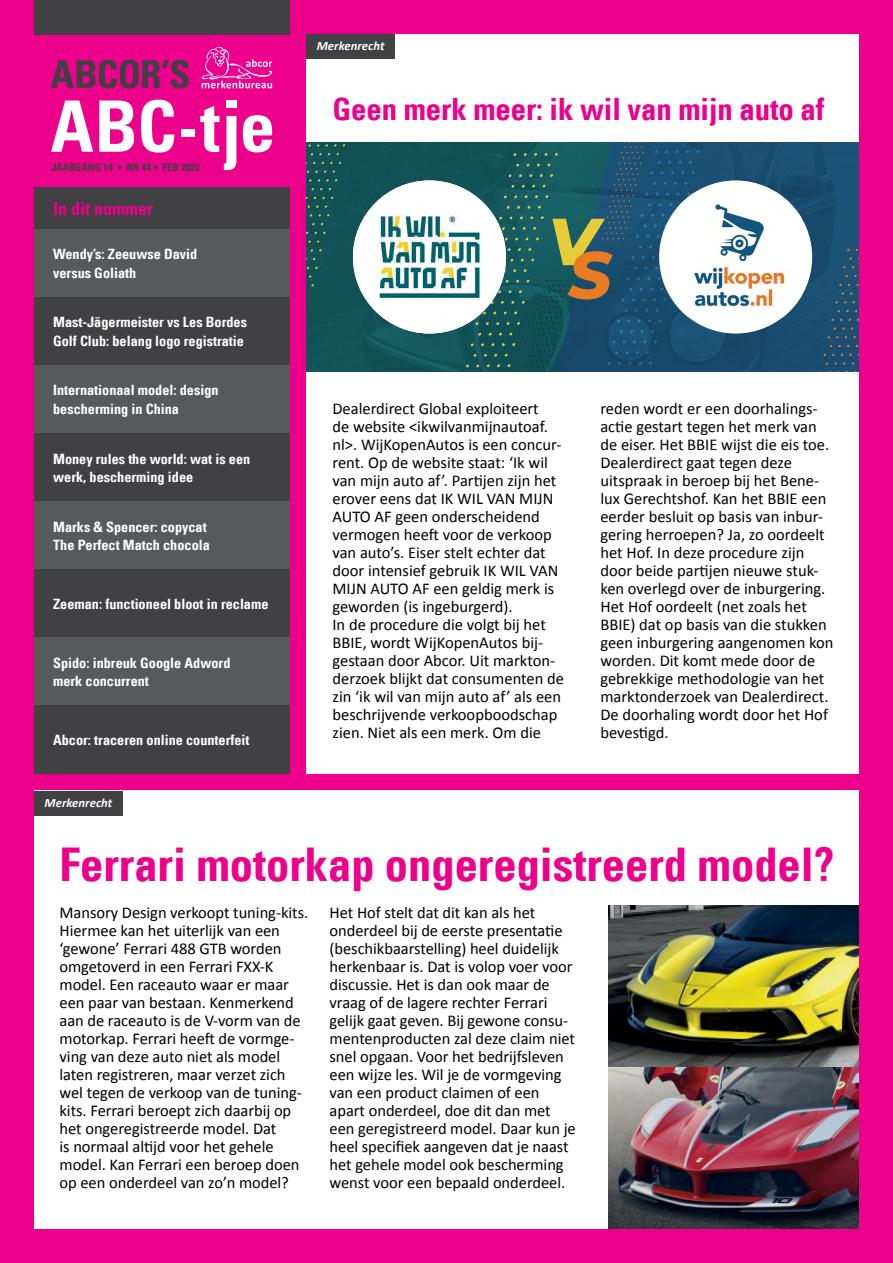
<style>
.page{position:relative;width:893px;height:1263px;background:#ec008c}
.page>*{position:absolute;margin:0;border:0;box-sizing:border-box;transform-origin:0 0}
.t1{font:700 condensed 46.5px "Univers LT";color:#ec008c}
.t2{font:700 condensed 30.75px "Univers LT";letter-spacing:-.005em;color:#ec008c}
.t3{font:700 condensed 18px "Univers LT";color:#ec008c}
.t4{font:16.5px/18px "Calibri";letter-spacing:-.005em;color:#000}
.t5{font:700 condensed 14.25px/18.8px "Univers LT";color:#fff}
.t6{font:italic 700 12.75px "Calibri";color:#fff}
.t7{font:700 condensed 10.5px "Univers LT";color:#414042}
</style>
<div class="page">
<div style="left:34px;top:187px;width:255px;height:43px;background:#414042"></div>
<div style="left:34px;top:230px;width:255px;height:68px;background:#58595b"></div>
<div style="left:34px;top:298px;width:255px;height:68px;background:#414042"></div>
<div style="left:34px;top:366px;width:255px;height:68px;background:#58595b"></div>
<div style="left:34px;top:434px;width:255px;height:68px;background:#414042"></div>
<div style="left:34px;top:502px;width:255px;height:68px;background:#58595b"></div>
<div style="left:34px;top:570px;width:255px;height:68px;background:#414042"></div>
<div style="left:34px;top:638px;width:255px;height:68px;background:#58595b"></div>
<div style="left:306px;top:34px;width:553px;height:740px;background:#fff"></div>
<div style="left:34px;top:706px;width:255px;height:68px;background:#414042"></div>
<svg style="left:306px;top:142px;width:160px;height:230px;background:#135458"></svg>
<svg style="left:699px;top:142px;width:160px;height:230px;background:#1b4e70"></svg>
<svg style="left:466px;top:142px;width:233px;height:230px;background:#245864"></svg>
<div style="left:659px;top:180px;width:153px;height:154px;background:#fff;border-radius:50%"></div>
<img style="left:676px;top:192px;width:126px;height:126px">
<img style="left:353px;top:180px;width:153px;height:154px;border-radius:76px">
<svg style="left:51px;top:60px;width:138px;height:28px"></svg>
<svg style="left:201px;top:47px;width:72px;height:41px"></svg>
<svg style="left:51px;top:100px;width:42px;height:52px"></svg>
<svg style="left:99px;top:100px;width:35px;height:52px"></svg>
<svg style="left:141px;top:100px;width:33px;height:53px"></svg>
<div style="left:182px;top:129px;width:13px;height:7px;background:#fff"></div>
<svg style="left:200px;top:106px;width:36px;height:64px"></svg>
<svg style="left:243px;top:115px;width:29px;height:37px"></svg>
<div style="left:226px;top:100px;width:10px;height:8px;background:#fff"></div>
<div style="left:34px;top:0;width:255px;height:34px;background:#414042"></div>
<div style="left:34px;top:791px;width:825px;height:438px;background:#fff"></div>
<div style="left:34px;top:790px;width:89px;height:25px;background:#414042"></div>
<div style="left:306px;top:34px;width:89px;height:25px;background:#414042"></div>
<img style="left:608px;top:906px;width:251px;height:323px">
<p class="t6" style="left:317px;top:38px;width:69px">Merkenrecht</p>
<p class="t7" style="left:51px;top:161px;width:150px">JAARGANG 14 • NR 44 • FEB 2022</p>
<p class="t3" style="left:53px;top:197px;width:101px">In dit nummer</p>
<p class="t5" style="left:53px;top:245px;width:146px">Wendy’s: Zeeuwse David versus Goliath</p>
<p class="t5" style="left:53px;top:313px;width:195px">Mast-Jägermeister vs Les Bordes<br>Golf Club: belang logo registratie</p>
<p class="t5" style="left:53px;top:381px;width:167px">Internationaal model: design bescherming in China</p>
<p class="t5" style="left:53px;top:449px;width:199px">Money rules the world: wat is een werk, bescherming idee</p>
<p class="t5" style="left:53px;top:517px;width:158px">Marks &amp; Spencer: copycat<br>The Perfect Match chocola</p>
<p class="t5" style="left:53px;top:594px;width:217px">Zeeman: functioneel bloot in reclame</p>
<p class="t5" style="left:53px;top:653px;width:179px">Spido: inbreuk Google Adword merk concurrent</p>
<p class="t5" style="left:53px;top:730px;width:198px">Abcor: traceren online counterfeit</p>
<p class="t6" style="left:45px;top:794px;width:69px">Merkenrecht</p>
<h2 class="t2" style="left:332px;top:90px;width:493px">Geen merk meer: ik wil van mijn auto af</h2>
<p class="t4" style="left:332px;top:400px;width:233px">Dealerdirect Global exploiteert<br>de website &lt;ikwilvanmijnautoaf. nl&gt;. WijKopenAutos is een concur&shy;rent. Op de website staat: ‘Ik wil van mijn auto af’. Partijen zijn het erover eens dat IK WIL VAN MIJN<br>AUTO AF geen onderscheidend vermogen heeft voor de verkoop van auto’s. Eiser stelt echter dat door intensief gebruik IK WIL VAN<br>MIJN AUTO AF een geldig merk is geworden (is ingeburgerd).<br>In de procedure die volgt bij het<br>BBIE, wordt WijKopenAutos bij&shy;gestaan door Abcor. Uit markton&shy;derzoek blijkt dat consumenten de zin ‘ik wil van mijn auto af’ als een beschrijvende verkoopboodschap zien. Niet als een merk. Om die</p>
<p class="t4" style="left:600px;top:400px;width:235px">reden wordt er een doorhalings&shy;actie gestart tegen het merk van de eiser. Het BBIE wijst die eis toe.<br>Dealerdirect gaat tegen deze uitspraak in beroep bij het Bene&shy;lux Gerechtshof. Kan het BBIE een eerder besluit op basis van inbur&shy;gering herroepen? Ja, zo oordeelt het Hof. In deze procedure zijn door beide partijen nieuwe stuk&shy;ken overlegd over de inburgering.<br>Het Hof oordeelt (net zoals het<br>BBIE) dat op basis van die stukken geen inburgering aangenomen kon worden. Dit komt mede door de gebrekkige methodologie van het marktonderzoek van Dealerdirect.<br>De doorhaling wordt door het Hof bevestigd.</p>
<h1 class="t1" style="left:60px;top:836px;width:776px">Ferrari motorkap ongeregistreerd model?</h1>
<p class="t4" style="left:60px;top:904px;width:250px">Mansory Design verkoopt tuning-kits.<br>Hiermee kan het uiterlijk van een ‘gewone’ Ferrari 488 GTB worden omgetoverd in een Ferrari FXX-K model. Een raceauto waar er maar een paar van bestaan. Kenmerkend aan de raceauto is de V-vorm van de motorkap. Ferrari heeft de vormge&shy;ving van deze auto niet als model laten registreren, maar verzet zich wel tegen de verkoop van de tuning&shy;kits. Ferrari beroept zich daarbij op het ongeregistreerde model. Dat<br>is normaal altijd voor het gehele model. Kan Ferrari een beroep doen op een onderdeel van zo’n model?</p>
<p class="t4" style="left:330px;top:904px;width:248px">Het Hof stelt dat dit kan als het onderdeel bij de eerste presentatie (beschikbaarstelling) heel duidelijk herkenbaar is. Dat is volop voer voor discussie. Het is dan ook maar de vraag of de lagere rechter Ferrari gelijk gaat geven. Bij gewone consu&shy;mentenproducten zal deze claim niet snel opgaan. Voor het bedrijfsleven een wijze les. Wil je de vormge ving van een product claimen of een apart onderdeel, doe dit dan met een geregistreerd model. Daar kun je heel specifiek aangeven dat je naast het gehele model ook bescherming wenst voor een bepaald onderdeel.</p>
</div>
